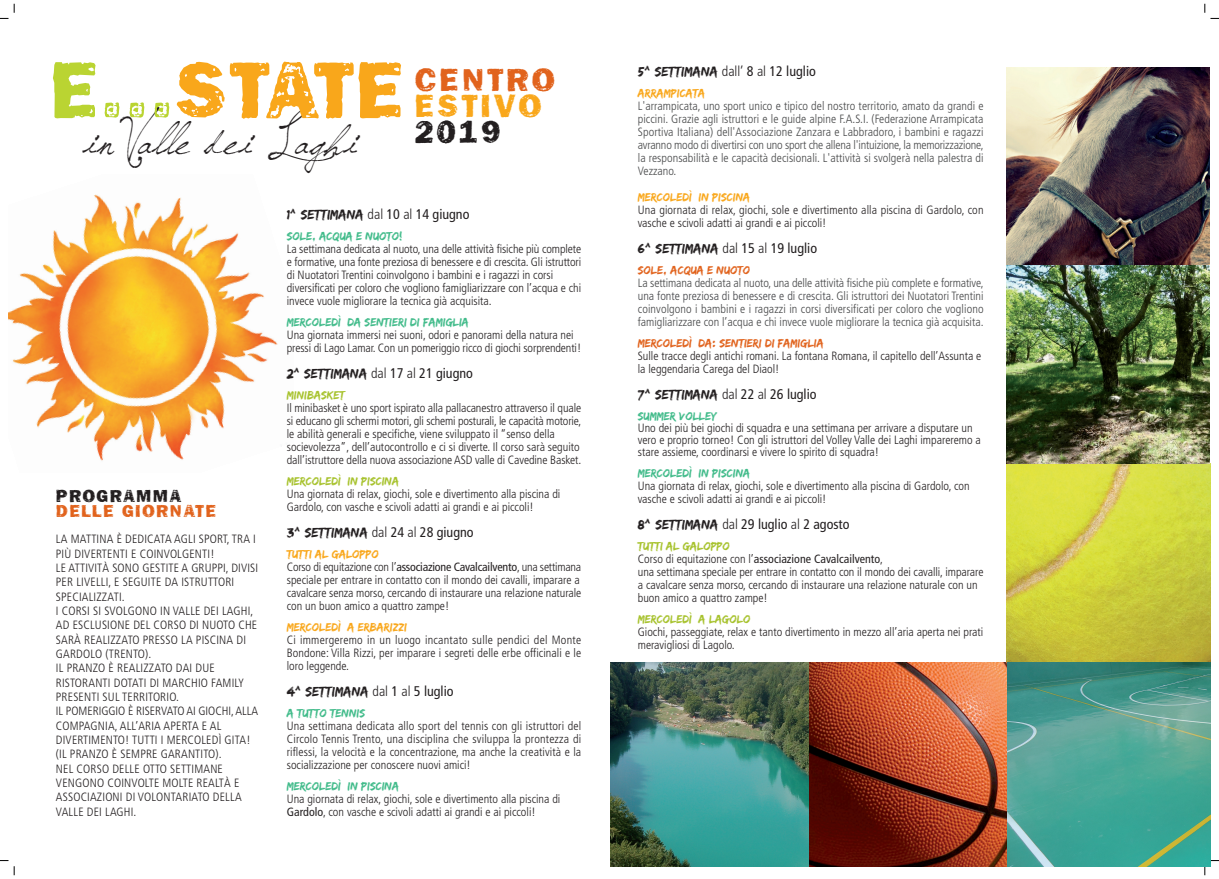
<style>
.page{position:relative;width:1219px;height:879px;background:#fff}
.page>*{position:absolute;margin:0;border:0;box-sizing:border-box;transform-origin:0 0}
.t1{font:83.1px "Frankie";letter-spacing:-.035em;color:#f9a71b}
.t2{font:51.9px "Jellyka Saint Andrew's Queen";letter-spacing:.045em;color:#231f20;scale:.91 1}
.t3{font:33.2px "Frankie";letter-spacing:.075em;color:#e1631d}
.t4{font:33.2px "Frankie";letter-spacing:.075em;color:#f9a71b}
.t5{font:33.2px "Frankie";color:#231f20}
.t6{font:18px "Frankie";letter-spacing:.065em;color:#e1631d}
.t7{font:18px "Frankie";letter-spacing:.065em;color:#231f20}
.t8{font:14px "Edo SZ";color:#231f20}
.t9{font:condensed 14px "Frutiger";color:#231f20}
.t10{font:300 condensed 12px/13px "Frutiger";color:#231f20}
.t11{font:300 condensed 12px/13px "Frutiger";letter-spacing:.005em;color:#474849;text-align:justify}
.t12{font:300 condensed 12px/13px "Frutiger";color:#464748;text-align:justify}
.t13{font:12px "Edo SZ";color:#41bb8a}
.t14{font:12px "Edo SZ";color:#f9a71b}
.t15{font:12px "Edo SZ";color:#a7c22d}
.t16{font:12px "Edo SZ";color:#e1631d}
.s1{color:#bad432}
.s2{font-family:"Frutiger";font-weight:300;font-stretch:condensed}
.s3{font-family:"Frutiger";font-stretch:condensed}
.s4{font-weight:400}
.s5{color:#434448}
.s6{font-family:"Edo SZ";font-stretch:normal}
.s7{font-weight:300}
</style>
<div class="page">
<svg style="left:0;top:860px;width:15px;height:15px"></svg>
<svg style="left:0;top:4px;width:15px;height:15px"></svg>
<svg style="left:1205px;top:4px;width:14px;height:15px"></svg>
<svg style="left:1205px;top:860px;width:14px;height:15px"></svg>
<img style="left:9px;top:194px;width:269px;height:267px">
<img style="left:1006px;top:265px;width:204px;height:601px">
<img style="left:610px;top:662px;width:396px;height:204px">
<img style="left:1006px;top:67px;width:203px;height:202px">
<h1 class="t1" style="left:49px;top:62px;width:357px"><span class="s1">E...</span>STATE</h1>
<h2 class="t2" style="left:84px;top:105px;width:301px">in Valle dei Laghi</h2>
<h3 class="t3" style="left:415px;top:69px;width:142px">CENTRO</h3>
<h3 class="t4" style="left:415px;top:94px;width:128px">ESTIVO</h3>
<h3 class="t5" style="left:415px;top:120px;width:88px">2019</h3>
<h3 class="t7" style="left:56px;top:490px;width:127px">PROGRAMMA</h3>
<h3 class="t6" style="left:56px;top:504px;width:162px">DELLE GIORNATE</h3>
<p class="t10" style="left:56px;top:533px;width:204px;line-height:14.3px">LA MATTINA È DEDICATA AGLI SPORT, TRA I<br>PIÙ DIVERTENTI E COINVOLGENTI!<br>LE ATTIVITÀ SONO GESTITE A GRUPPI, DIVISI<br>PER LIVELLI, E SEGUITE DA ISTRUTTORI<br>SPECIALIZZATI.<br>I CORSI SI SVOLGONO IN VALLE DEI LAGHI,<br>AD ESCLUSIONE DEL CORSO DI NUOTO CHE<br>SARÀ REALIZZATO PRESSO LA PISCINA DI<br>GARDOLO (TRENTO).<br>IL PRANZO È REALIZZATO DAI DUE<br>RISTORANTI DOTATI DI MARCHIO FAMILY<br>PRESENTI SUL TERRITORIO.<br>IL POMERIGGIO È RISERVATO AI GIOCHI, ALLA<br>COMPAGNIA, ALL’ARIA APERTA E AL<br>DIVERTIMENTO! TUTTI I MERCOLEDÌ GITA! (IL PRANZO È SEMPRE GARANTITO).<br>NEL CORSO DELLE OTTO SETTIMANE<br>VENGONO COINVOLTE MOLTE REALTÀ E<br>ASSOCIAZIONI DI VOLONTARIATO DELLA<br>VALLE DEI LAGHI.</p>
<p class="t8" style="left:287px;top:210px;width:184px">1^ SETTIMANA <span class="s2">dal</span> <span class="s3">10</span> <span class="s2">al</span> <span class="s3">14 giugno</span></p>
<p class="t13" style="left:287px;top:232px;width:117px">SOLE, ACQUA E NUOTO!</p>
<p class="t10" style="left:287px;top:243px;width:296px">La settimana dedicata al nuoto, una delle attività fisiche più complete e formative, una fonte preziosa di benessere e di crescita. Gli istruttori di Nuotatori Trentini coinvolgono i bambini e i ragazzi in corsi diversificati per coloro che vogliono famigliarizzare con l’acqua e chi invece vuole migliorare la tecnica già acquisita.</p>
<p class="t13" style="left:287px;top:318px;width:184px">MERCOLEDÌ DA SENTIERI DI FAMIGLIA</p>
<p class="t10" style="left:287px;top:329px;width:296px">Una giornata immersi nei suoni, odori e panorami della natura nei pressi di Lago Lamar. Con un pomeriggio ricco di giochi sorprendenti!</p>
<p class="t8" style="left:287px;top:369px;width:188px">2^ SETTIMANA <span class="s2">dal</span> <span class="s3">17</span> <span class="s2">al</span> <span class="s3">21 giugno</span></p>
<p class="t15" style="left:287px;top:391px;width:59px">MINIBASKET</p>
<p class="t10" style="left:287px;top:402px;width:296px">Il minibasket è uno sport ispirato alla pallacanestro attraverso il quale si educano gli schermi motori, gli schemi posturali, le capacità motorie, le abilità generali e specifiche, viene sviluppato il “senso della socievolezza”, dell’autocontrollo e ci si diverte. Il corso sarà seguito dall’istruttore della nuova associazione ASD valle di Cavedine Basket.</p>
<p class="t15" style="left:287px;top:477px;width:114px">MERCOLEDÌ IN PISCINA</p>
<p class="t10" style="left:287px;top:488px;width:275px">Una giornata di relax, giochi, sole e divertimento alla piscina di<br>Gardolo, con vasche e scivoli adatti ai grandi e ai piccoli!</p>
<p class="t8" style="left:287px;top:528px;width:188px">3^ SETTIMANA <span class="s2">dal</span> <span class="s3">24</span> <span class="s2">al</span> <span class="s3">28 giugno</span></p>
<p class="t14" style="left:287px;top:550px;width:94px">TUTTI AL GALOPPO</p>
<p class="t10" style="left:287px;top:561px;width:296px">Corso di equitazione con l’<span class="s4">associazione Cavalcailvento</span>, una settimana speciale per entrare in contatto con il mondo dei cavalli, imparare a cavalcare senza morso, cercando di instaurare una relazione naturale con un buon amico a quattro zampe!</p>
<p class="t14" style="left:287px;top:623px;width:122px">MERCOLEDÌ A ERBARIZZI</p>
<p class="t10" style="left:287px;top:634px;width:296px;text-align:justify">Ci immergeremo in un luogo incantato sulle pendici del Monte Bondone: Villa Rizzi, per imparare i segreti delle erbe officinali e le loro leggende.</p>
<p class="t8" style="left:287px;top:687px;width:168px">4^ SETTIMANA <span class="s2">dal</span> <span class="s3">1</span> <span class="s2">al</span> <span class="s3">5 luglio</span></p>
<p class="t13" style="left:287px;top:709px;width:80px">A TUTTO TENNIS</p>
<p class="t10" style="left:287px;top:720px;width:296px;text-align:justify">Una settimana dedicata allo sport del tennis con gli istruttori del Circolo Tennis Trento, una disciplina che sviluppa la prontezza di riflessi, la velocità e la concentrazione, ma anche la creatività e la socializzazione per conoscere nuovi amici!</p>
<p class="t13" style="left:287px;top:782px;width:114px">MERCOLEDÌ IN PISCINA</p>
<p class="t10" style="left:287px;top:793px;width:275px">Una giornata di relax, giochi, sole e divertimento alla piscina di<br><span class="s4">Gardolo</span>, con vasche e scivoli adatti ai grandi e ai piccoli!</p>
<p class="t8" style="left:638px;top:67px;width:180px">5^ SETTIMANA <span class="s2">dall’</span> <span class="s3">8</span> <span class="s2">al</span> <span class="s3">12 luglio</span></p>
<p class="t14" style="left:638px;top:89px;width:69px">ARRAMPICATA</p>
<p class="t11" style="left:638px;top:100px;width:347px">L'arrampicata, uno sport unico e tipico del nostro territorio, amato da grandi e piccini. Grazie agli istruttori e le guide alpine F.A.S.I. (Federazione Arrampicata Sportiva Italiana) dell'Associazione Zanzara e Labbradoro, i bambini e ragazzi avranno modo di divertirsi con uno sport che allena l'intuizione, la memorizzazione, la responsabilità e le capacità decisionali. L'attività si svolgerà nella palestra di Vezzano.</p>
<p class="t14" style="left:638px;top:193px;width:114px">MERCOLEDÌ IN PISCINA</p>
<p class="t10" style="left:638px;top:204px;width:347px">Una giornata di relax, giochi, sole e divertimento alla piscina di Gardolo, con vasche e scivoli adatti ai grandi e ai piccoli!</p>
<p class="t8" style="left:638px;top:244px;width:181px">6^ SETTIMANA <span class="s2">dal</span> <span class="s3">15</span> <span class="s2">al</span> <span class="s3">19 luglio</span></p>
<p class="t16" style="left:638px;top:266px;width:114px">SOLE, ACQUA E NUOTO</p>
<p class="t12" style="left:638px;top:277px;width:347px">La settimana dedicata al nuoto, una delle attività fisiche più complete e formative, <span class="s5">una fonte preziosa di benessere e di crescita.</span> Gli istruttori dei Nuotatori Trentini coinvolgono i bambini e i ragazzi in corsi diversificati per coloro che vogliono famigliarizzare con l’acqua e chi invece vuole migliorare la tecnica già acquisita.</p>
<p class="t16" style="left:638px;top:339px;width:187px">MERCOLEDÌ DA: SENTIERI DI FAMIGLIA</p>
<p class="t10" style="left:638px;top:350px;width:345px">Sulle tracce degli antichi romani. La fontana Romana, il capitello dell’Assunta e la leggendaria Carega del Diaol!</p>
<p class="t8" style="left:638px;top:390px;width:180px">7^ SETTIMANA <span class="s2">dal</span> <span class="s3">22</span> <span class="s2">al</span> <span class="s3">26 luglio</span></p>
<p class="t13" style="left:638px;top:412px;width:81px">SUMMER VOLLEY</p>
<p class="t10" style="left:638px;top:423px;width:345px;line-height:12px">Uno dei più bei giochi di squadra e una settimana per arrivare a disputare un vero e proprio torneo! Con gli istruttori del Volley Valle dei Laghi impareremo a stare assieme, coordinarsi e vivere lo spirito di squadra!</p>
<p class="t13" style="left:638px;top:469px;width:114px">MERCOLEDÌ IN PISCINA</p>
<p class="t10" style="left:638px;top:480px;width:333px">Una giornata di relax, giochi, sole e divertimento alla piscina di Gardolo, con vasche e scivoli adatti ai grandi e ai piccoli!</p>
<p class="t9" style="left:638px;top:518px;width:213px"><span class="s6">8^ SETTIMANA</span> <span class="s7">dal</span> 29 luglio <span class="s7">al</span> 2 agosto</p>
<p class="t15" style="left:638px;top:542px;width:94px">TUTTI AL GALOPPO</p>
<p class="t10" style="left:638px;top:553px;width:347px">Corso di equitazione con l’<span class="s4">associazione Cavalcailvento</span>,<br>una settimana speciale per entrare in contatto con il mondo dei cavalli, imparare a cavalcare senza morso, cercando di instaurare una relazione naturale con un buon amico a quattro zampe!</p>
<p class="t15" style="left:638px;top:615px;width:114px">MERCOLEDÌ A LAGOLO</p>
<p class="t10" style="left:638px;top:626px;width:347px">Giochi, passeggiate, relax e tanto divertimento in mezzo all’aria aperta nei prati meravigliosi di Lagolo.</p>
</div>
